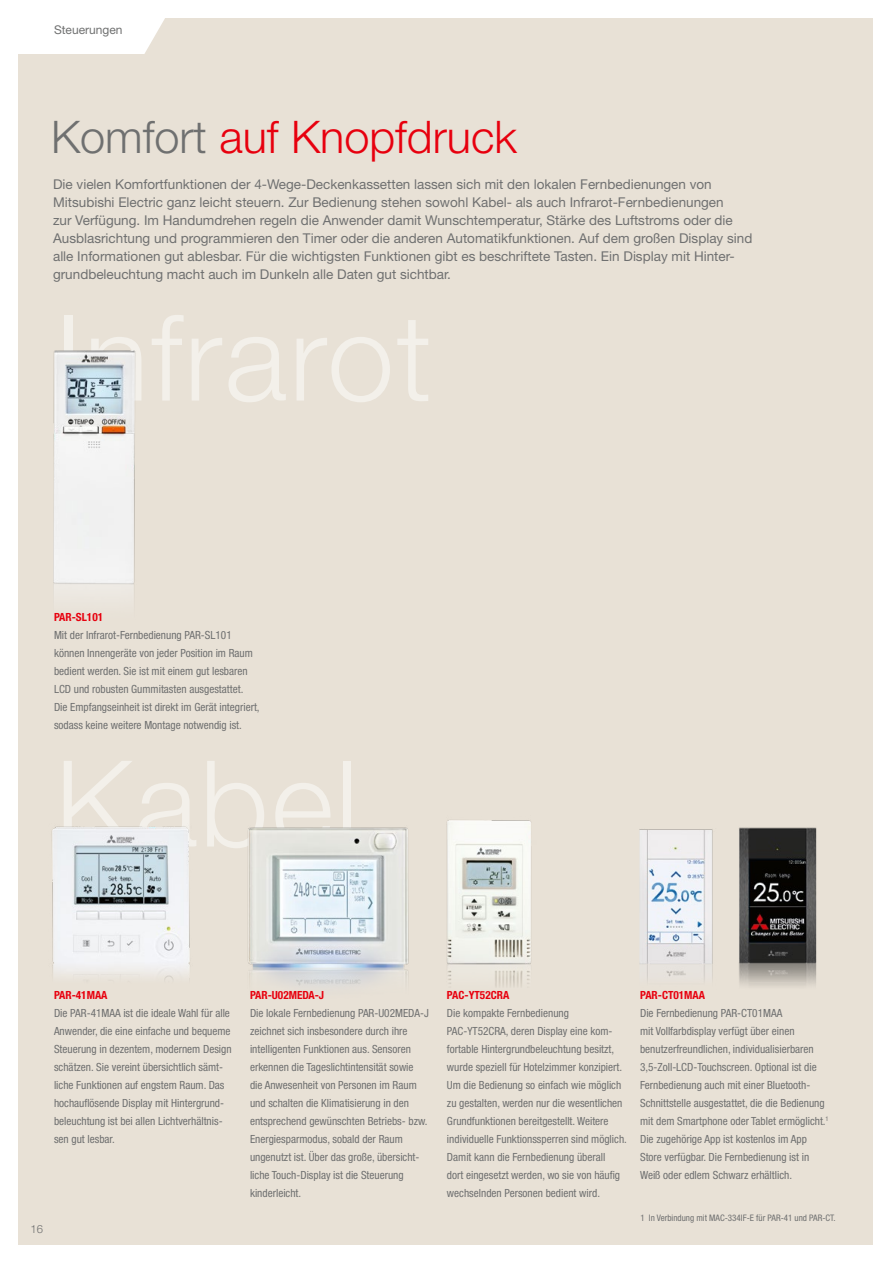
<style>
.page{position:relative;width:893px;height:1263px;background:#fff}
.page>*{position:absolute;margin:0;border:0;box-sizing:border-box;transform-origin:0 0}
.t1{font:300 45px "Helvetica Neue LT Pro";color:#e7000e}
.t2{font:13.5px/18px "Helvetica Neue LT Pro";color:#6f7070}
.t3{font:12px "Helvetica Neue LT Pro";color:#6f7070}
.t4{font:condensed 11.25px/18px "Helvetica Neue LT Pro";color:#6f7070}
.t5{font:700 condensed 11.25px "Helvetica Neue LT Pro";color:#e7000e}
.t6{font:300 11.25px "Helvetica Neue LT Pro";color:#6f7070}
.t7{font:condensed 9px "Helvetica Neue LT Pro";color:#6f7070}
.s1{color:#6f7070}
</style>
<div class="page">
<div style="left:18px;top:18px;width:855px;height:1227px;background:#e8e1d6"></div>
<img style="left:639px;top:829px;width:74px;height:152px">
<img style="left:739px;top:827px;width:78px;height:159px">
<img style="left:52px;top:826px;width:138px;height:153px">
<img style="left:248px;top:827px;width:161px;height:159px">
<img style="left:446px;top:820px;width:85px;height:166px">
<svg style="left:18px;top:18px;width:147px;height:36px;background:#fdfcfc"></svg>
<img style="left:53px;top:350px;width:83px;height:247px">
<p class="t3" style="left:54px;top:23px;width:70px">Steuerungen</p>
<h1 class="t1" style="left:51px;top:109px;width:467px"><span class="s1">Komfort</span> auf Knopfdruck</h1>
<p class="t2" style="left:53px;top:175px;width:701px">Die vielen Komfortfunktionen der 4-Wege-Deckenkassetten lassen sich mit den lokalen Fernbedienungen von Mitsubishi Electric ganz leicht steuern. Zur Bedienung stehen sowohl Kabel- als auch Infrarot-Fernbedienungen<br>zur Verfügung. Im Handumdrehen regeln die Anwender damit Wunschtemperatur, Stärke des Luftstroms oder die Ausblasrichtung und programmieren den Timer oder die anderen Automatikfunktionen. Auf dem großen Display sind alle Informationen gut ablesbar. Für die wichtigsten Funktionen gibt es beschriftete Tasten. Ein Display mit Hinter&shy;grundbeleuchtung macht auch im Dunkeln alle Daten gut sichtbar.</p>
<p class="t5" style="left:54px;top:610px;width:51px">PAR-SL101</p>
<p class="t4" style="left:54px;top:626px;width:207px">Mit der Infrarot-Fernbedienung PAR-SL101 können Innengeräte von jeder Position im Raum bedient werden. Sie ist mit einem gut lesbaren LCD und robusten Gummitasten ausgestattet.<br>Die Empfangseinheit ist direkt im Gerät integriert, sodass keine weitere Montage notwendig ist.</p>
<p class="t5" style="left:54px;top:988px;width:55px">PAR-41MAA</p>
<p class="t4" style="left:54px;top:1004px;width:179px">Die PAR-41MAA ist die ideale Wahl für alle Anwender, die eine einfache und bequeme Steuerung in dezentem, modernem Design schätzen. Sie vereint übersichtlich sämt&shy;liche Funktionen auf engstem Raum. Das hochauflösende Display mit Hintergrund&shy;beleuchtung ist bei allen Lichtverhältnis&shy;sen gut lesbar.</p>
<p class="t6" style="left:30px;top:1222px;width:14px">16</p>
<p class="t5" style="left:250px;top:988px;width:76px">PAR-U02MEDA-J</p>
<p class="t4" style="left:250px;top:1004px;width:180px">Die lokale Fernbedienung PAR-U02MEDA-J zeichnet sich insbesondere durch ihre intelligenten Funktionen aus. Sensoren erkennen die Tageslichtintensität sowie die Anwesenheit von Personen im Raum und schalten die Klimatisierung in den entsprechend gewünschten Betriebs- bzw.<br>Energiesparmodus, sobald der Raum ungenutzt ist. Über das große, übersicht&shy;liche Touch-Display ist die Steuerung kinderleicht.</p>
<p class="t5" style="left:447px;top:988px;width:64px">PAC-YT52CRA</p>
<p class="t4" style="left:447px;top:1004px;width:181px">Die kompakte Fernbedienung PAC-YT52CRA, deren Display eine kom&shy;fortable Hintergrundbeleuchtung besitzt, wurde speziell für Hotelzimmer konzipiert.<br>Um die Bedienung so einfach wie möglich zu gestalten, werden nur die wesentlichen Grundfunktionen bereitgestellt. Weitere individuelle Funktionssperren sind möglich.<br>Damit kann die Fernbedienung überall<br>dort eingesetzt werden, wo sie von häufig wechselnden Personen bedient wird.</p>
<p class="t5" style="left:640px;top:988px;width:66px">PAR-CT01MAA</p>
<p class="t4" style="left:640px;top:1004px;width:190px">Die Fernbedienung PAR-CT01MAA<br>mit Vollfarbdisplay verfügt über einen benutzerfreundlichen, individualisierbaren 3,5-Zoll-LCD-Touchscreen. Optional ist die Fernbedienung auch mit einer Bluetooth-Schnittstelle ausgestattet, die die Bedienung mit dem Smartphone oder Tablet ermöglicht.<sup>1<br></sup>Die zugehörige App ist kostenlos im App Store verfügbar. Die Fernbedienung ist in Weiß oder edlem Schwarz erhältlich.</p>
<p class="t7" style="left:640px;top:1213px;width:197px">1 In Verbindung mit MAC-334IF-E für PAR-41 und PAR-CT.</p>
</div>
